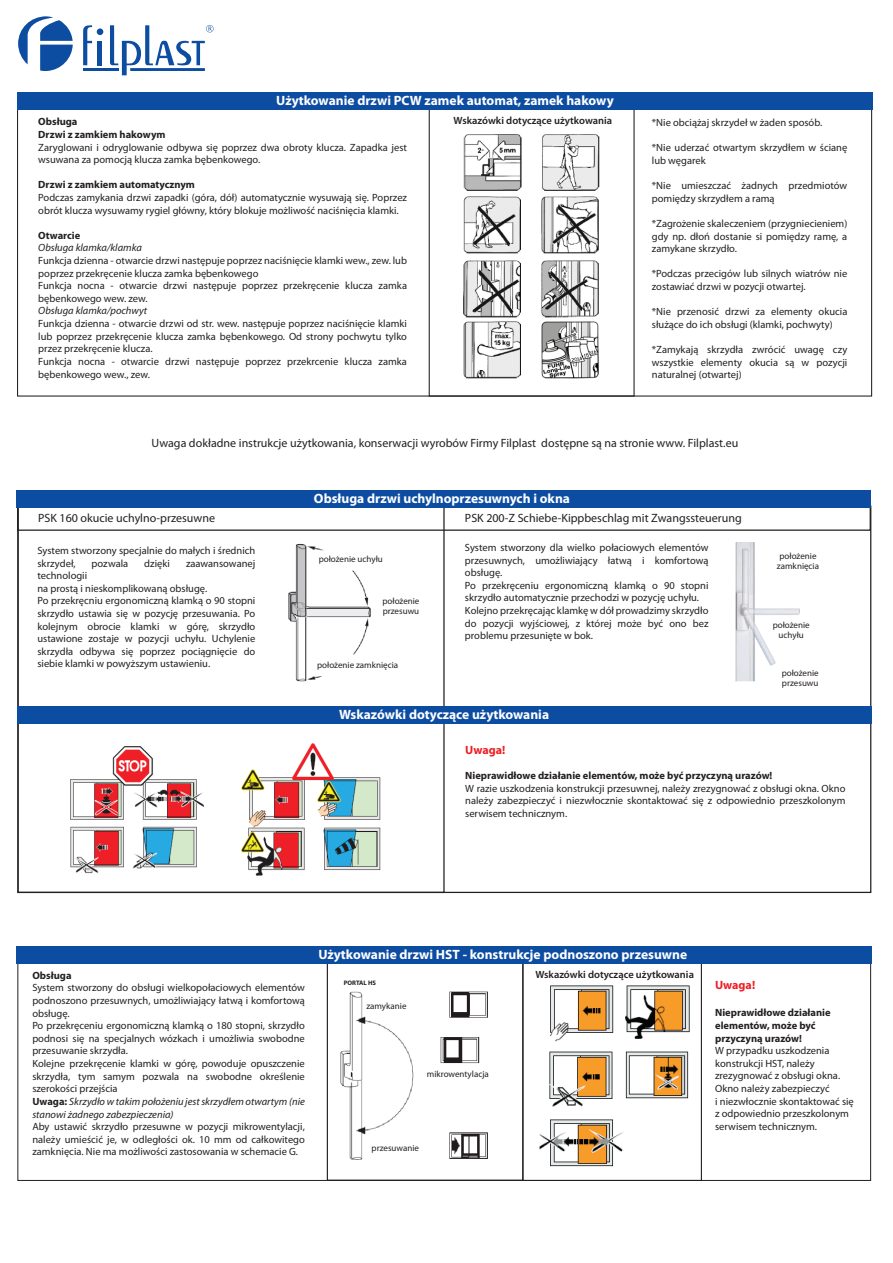
<style>
.page{position:relative;width:893px;height:1263px;background:#fff}
.page>*{position:absolute;margin:0;border:0;box-sizing:border-box;transform-origin:0 0}
.t1{font:700 13.5px "Myriad Pro";color:#fff}
.t2{font:12px "Myriad Pro";color:#231f20}
.t3{font:700 12px "Myriad Pro";letter-spacing:-.005em;color:#ee1d23}
.t4{font:10.5px/12.6px "Myriad Pro";color:#231f20}
.t5{font:700 10.5px/12.6px "Myriad Pro";color:#231f20}
.t6{font:600 10.5px "Myriad Pro";color:#231f20}
.t7{font:italic 10.5px "Myriad Pro";color:#231f20}
.t8{font:9px/10.8px "Myriad Pro";color:#231f20}
.t9{font:700 6.45px "Myriad Pro";color:#231f20}
.s1{font-weight:700}
.s2{font-style:italic}
</style>
<div class="page">
<div style="left:97px;top:28px;width:6px;height:7px;background:#0d4da1;border-radius:50%"></div>
<hr style="left:83px;top:68px;width:35px;height:3px;background:#0d4da1">
<div style="left:97px;top:41px;width:5px;height:24px;background:#0d4da1"></div>
<svg style="left:83px;top:25px;width:9px;height:40px"></svg>
<svg style="left:18px;top:16px;width:55px;height:55px"></svg>
<svg style="left:110px;top:25px;width:104px;height:50px"></svg>
<img style="left:463px;top:134px;width:137px;height:245px">
<div style="left:429px;top:108px;width:206px;height:289px;border:1px solid #231f20"></div>
<div style="left:17px;top:92px;width:855px;height:17px;background:#0d4da1"></div>
<img style="left:288px;top:543px;width:83px;height:139px">
<img style="left:735px;top:542px;width:65px;height:139px">
<div style="left:17px;top:503px;width:854px;height:28px;border:1px solid #231f20"></div>
<div style="left:17px;top:707px;width:854px;height:17px;background:#0d4da1"></div>
<img style="left:70px;top:746px;width:135px;height:128px">
<img style="left:242px;top:743px;width:139px;height:133px">
<div style="left:16px;top:490px;width:855px;height:17px;background:#0d4da1"></div>
<div style="left:522px;top:961px;width:180px;height:220px;border:1px solid #231f20"></div>
<div style="left:16px;top:946px;width:855px;height:17px;background:#0d4da1"></div>
<img style="left:549px;top:985px;width:141px;height:122px">
<img style="left:539px;top:1119px;width:85px;height:48px">
<img style="left:340px;top:991px;width:148px;height:169px">
<p class="t1" style="left:276px;top:92px;width:339px">Użytkowanie drzwi PCW zamek automat, zamek hakowy</p>
<p class="t5" style="left:38px;top:115px;width:129px">Obsługa<br>Drzwi z zamkiem hakowym</p>
<p class="t4" style="left:38px;top:141px;width:370px">Zaryglowani i odryglowanie odbywa się poprzez dwa obroty klucza. Zapadka jest wsuwana za pomocją klucza zamka bębenkowego.</p>
<p class="t5" style="left:38px;top:178px;width:158px">Drzwi z zamkiem automatycznym</p>
<p class="t4" style="left:38px;top:191px;width:370px">Podczas zamykania drzwi zapadki (góra, dół) automatycznie wysuwają się. Poprzez obrót klucza wysuwamy rygiel główny, który blokuje możliwość naciśnięcia klamki.</p>
<p class="t5" style="left:38px;top:229px;width:44px">Otwarcie</p>
<p class="t7" style="left:38px;top:241px;width:105px">Obsługa klamka/klamka</p>
<p class="t4" style="left:38px;top:254px;width:370px">Funkcja dzienna - otwarcie drzwi następuje poprzez naciśnięcie klamki wew., zew. lub poprzez przekręcenie klucza zamka bębenkowego<br>Funkcja nocna - otwarcie drzwi następuje poprzez przekręcenie klucza zamka bębenkowego wew. zew.</p>
<p class="t7" style="left:38px;top:304px;width:110px">Obsługa klamka/pochwyt</p>
<p class="t4" style="left:38px;top:317px;width:370px">Funkcja dzienna - otwarcie drzwi od str. wew. następuje poprzez naciśnięcie klamki lub poprzez przekręcenie klucza zamka bębenkowego. Od strony pochwytu tylko przez przekręcenie klucza.<br>Funkcja nocna - otwarcie drzwi następuje poprzez przekrcenie klucza zamka bębenkowego wew., zew.</p>
<p class="t6" style="left:454px;top:114px;width:160px">Wskazówki dotyczące użytkowania</p>
<p class="t4" style="left:652px;top:116px;width:172px">*Nie obciążaj skrzydeł w żaden sposób.</p>
<p class="t4" style="left:652px;top:141px;width:197px">*Nie uderzać otwartym skrzydłem w ścianę lub węgarek</p>
<p class="t4" style="left:652px;top:179px;width:197px">*Nie umieszczać żadnych przedmiotów pomiędzy skrzydłem a ramą</p>
<p class="t4" style="left:652px;top:217px;width:197px;text-align:justify">*Zagrożenie skaleczeniem (przygniecieniem) gdy np. dłoń dostanie si pomiędzy ramę, a zamykane skrzydło.</p>
<p class="t4" style="left:652px;top:267px;width:197px">*Podczas przecigów lub silnych wiatrów nie zostawiać drzwi w pozycji otwartej.</p>
<p class="t4" style="left:652px;top:305px;width:197px">*Nie przenosić drzwi za elementy okucia służące do ich obsługi (klamki, pochwyty)</p>
<p class="t4" style="left:652px;top:343px;width:197px;text-align:justify">*Zamykają skrzydła zwrócić uwagę czy wszystkie elementy okucia są w pozycji naturalnej (otwartej)</p>
<p class="t2" style="left:152px;top:436px;width:588px">Uwaga dokładne instrukcje użytkowania, konserwacji wyrobów Firmy Filplast dostępne są na stronie www. Filplast.eu</p>
<p class="t1" style="left:314px;top:490px;width:258px">Obsługa drzwi uchylnoprzesuwnych i okna</p>
<p class="t2" style="left:38px;top:510px;width:178px">PSK 160 okucie uchylno-przesuwne</p>
<p class="t2" style="left:465px;top:510px;width:278px">PSK 200-Z Schiebe-Kippbeschlag mit Zwangssteuerung</p>
<p class="t4" style="left:37px;top:544px;width:219px">System stworzony specjalnie do małych i średnich skrzydeł,</p>
<p class="t4" style="left:465px;top:541px;width:245px">System stworzony dla wielko połaciowych elementów przesuwnych, umożliwiający łatwą i komfortową obsługę.<br>Po przekręceniu ergonomiczną klamką o 90 stopni skrzydło automatycznie przechodzi w pozycję uchyłu.<br>Kolejno przekręcając klamkę w dół prowadzimy skrzydło do pozycji wyjściowej, z której może być ono bez problemu przesunięte w bok.</p>
<p class="t8" style="left:319px;top:553px;width:66px">położenie uchyłu</p>
<p class="t4" style="left:92px;top:557px;width:38px">pozwala</p>
<p class="t4" style="left:144px;top:557px;width:27px">dzięki</p>
<p class="t4" style="left:186px;top:557px;width:71px">zaawansowanej</p>
<p class="t4" style="left:37px;top:569px;width:219px">technologii<br>na prostą i nieskomplikowaną obsługę.<br>Po przekręcniu ergonomiczną klamką o 90 stopni skrzydło ustawia się w pozycję przesuwania. Po kolejnym obrocie klamki w górę, skrzydło ustawione zostaje w pozycji uchyłu. Uchylenie skrzydła odbywa się poprzez pociągnięcie do siebie klamki w powyższym ustawieniu.</p>
<p class="t8" style="left:382px;top:595px;width:39px">położenie przesuwu</p>
<p class="t8" style="left:317px;top:659px;width:83px">położenie zamknięcia</p>
<p class="t8" style="left:777px;top:550px;width:44px">położenie zamknięcia</p>
<p class="t8" style="left:773px;top:619px;width:39px;text-align:center">położenie uchyłu</p>
<p class="t8" style="left:782px;top:667px;width:39px">położenie przesuwu</p>
<p class="t1" style="left:339px;top:706px;width:211px">Wskazówki dotyczące użytkowania</p>
<p class="t3" style="left:465px;top:742px;width:42px">Uwaga!</p>
<p class="t5" style="left:465px;top:769px;width:309px">Nieprawidłowe działanie elementów, może być przyczyną urazów!</p>
<p class="t4" style="left:465px;top:782px;width:382px;text-align:justify">W razie uszkodzenia konstrukcji przesuwnej, należy zrezygnować z obsługi okna. Okno należy zabezpieczyć i niezwłocznie skontaktować się z odpowiednio przeszkolonym serwisem technicznym.</p>
<p class="t5" style="left:32px;top:969px;width:41px">Obsługa</p>
<p class="t4" style="left:32px;top:981px;width:274px">System stworzony do obsługi wielkopołaciowych elementów podnoszono przesuwnych, umożliwiający łatwą i komfortową obsługę.<br>Po przekręceniu ergonomiczną klamką o 180 stopni, skrzydło podnosi się na specjalnych wózkach i umożliwia swobodne przesuwanie skrzydła.<br>Kolejne przekręcenie klamki w górę, powoduje opuszczenie skrzydła, tym samym pozwala na swobodne określenie szerokości przejścia<br><span class="s1">Uwaga:</span> <span class="s2">Skrzydło w takim położeniu jest skrzydłem otwartym (nie stanowi żadnego zabezpieczenia)</span></p>
<p class="t4" style="left:32px;top:1120px;width:274px;text-align:justify">Aby ustawić skrzydło przesuwne w pozycji mikrowentylacji, należy umieścić je, w odległości ok. 10 mm od całkowitego zamknięcia. Nie ma możliwości zastosowania w schemacie G.</p>
<p class="t1" style="left:318px;top:945px;width:370px">Użytkowanie drzwi HST - konstrukcje podnoszono przesuwne</p>
<p class="t9" style="left:344px;top:979px;width:34px">PORTAL HS</p>
<p class="t8" style="left:366px;top:1001px;width:42px">zamykanie</p>
<p class="t8" style="left:427px;top:1069px;width:64px">mikrowentylacja</p>
<p class="t8" style="left:372px;top:1142px;width:49px">przesuwanie</p>
<p class="t6" style="left:535px;top:968px;width:160px">Wskazówki dotyczące użytkowania</p>
<p class="t3" style="left:715px;top:977px;width:42px">Uwaga!</p>
<p class="t5" style="left:715px;top:1006px;width:117px">Nieprawidłowe działanie elementów, może być przyczyną urazów!</p>
<p class="t4" style="left:715px;top:1044px;width:140px">W przypadku uszkodzenia konstrukcji HST, należy zrezygnować z obsługi okna.<br>Okno należy zabezpieczyć<br>i niezwłocznie skontaktować się z odpowiednio przeszkolonym serwisem technicznym.</p>
</div>
